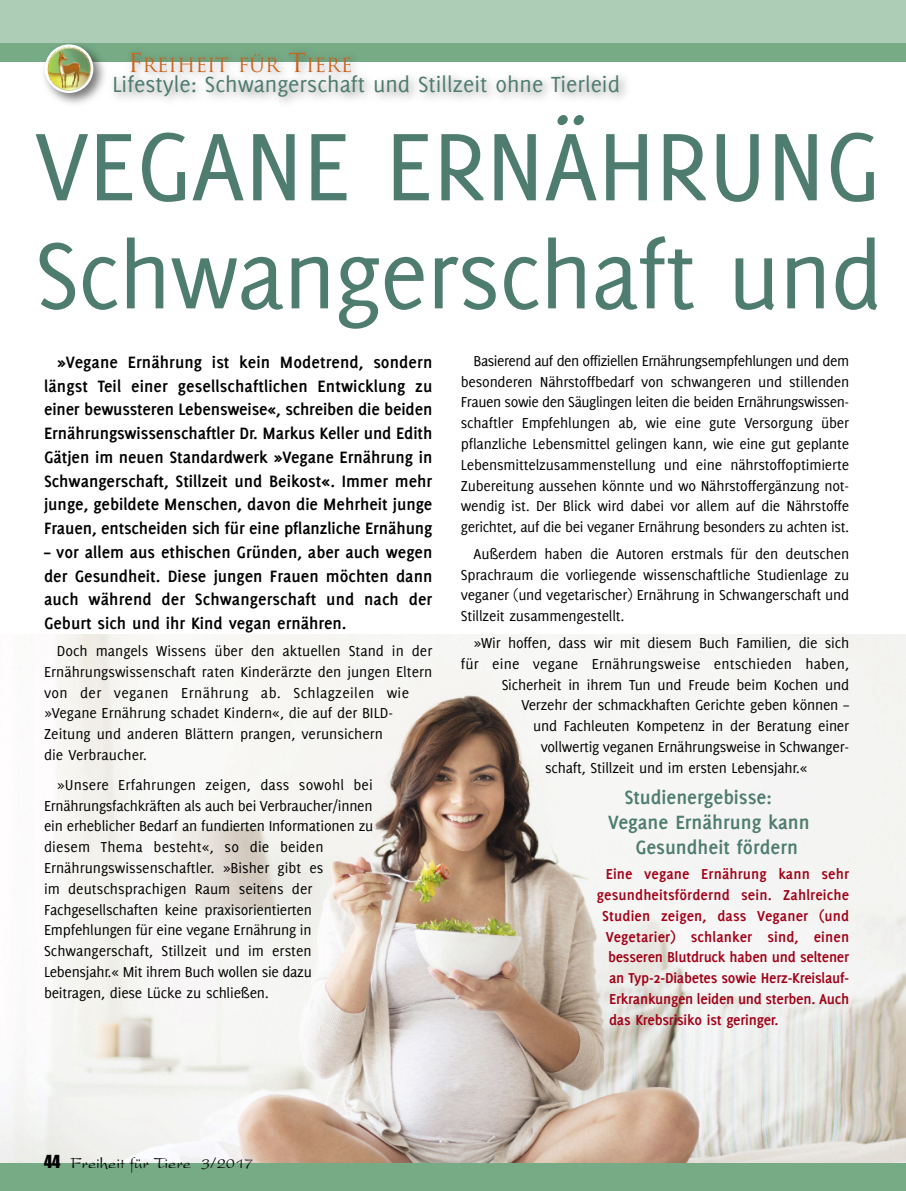
<style>
.page{position:relative;width:906px;height:1191px;background:#fff}
.page>*{position:absolute;margin:0;border:0;box-sizing:border-box;transform-origin:0 0}
.t1{font:105px "Delicious";color:#4e7c6f}
.t2{font:102px "Delicious";letter-spacing:-.015em;color:#4e7c6f}
.t3{font:24px "Delicious";color:#4e7c6f}
.t4{font:700 21px "Delicious";color:#4e7c6f}
.t5{font:19.2px "Trajan";color:#cb621a}
.t6{font:700 18px/23.7px "Delicious";letter-spacing:-.005em;color:#000;text-align:justify}
.t7{font:16.5px "President Plain";color:#000}
.t8{font:15.75px/20.9px "Delicious";letter-spacing:-.015em;color:#000;text-align:justify}
.t9{font:700 15.75px "Delicious";letter-spacing:-.015em;color:#a10016}
.t10{font:700 15.75px "Delicious";letter-spacing:.01em;color:#a10016}
.t11{font:15.75px "Delicious";letter-spacing:.01em;color:#000}
.s1{font-size:25.5px}
.s2{font-family:"Impact"}
</style>
<div class="page">
<img style="left:0;top:634px;width:905px;height:529px">
<div style="left:0;top:0;width:906px;height:44px;background:#adcdb6"></div>
<div style="left:0;top:43px;width:906px;height:18px;background:#76ab86"></div>
<div style="left:0;top:1163px;width:906px;height:28px;background:#76ab86"></div>
<svg style="left:45px;top:44px;width:21px;height:49px"></svg>
<img style="left:66px;top:41px;width:356px;height:64px">
<p class="t5" style="left:128px;top:54px;width:226px"><span class="s1">F</span>REIHEIT FÜR <span class="s1">T</span>IERE</p>
<h3 class="t3" style="left:112px;top:75px;width:509px">Lifestyle: Schwangerschaft und Stillzeit ohne Tierleid</h3>
<h1 class="t1" style="left:35px;top:127px;width:846px">VEGANE ERNÄHRUNG</h1>
<h2 class="t2" style="left:35px;top:237px;width:849px">Schwangerschaft und</h2>
<p class="t6" style="left:44px;top:351px;width:390px;text-indent:13px">»Vegane Ernährung ist kein Modetrend, sondern längst Teil einer gesellschaftlichen Entwicklung zu einer bewussteren Lebensweise«, schreiben die beiden Ernährungswissenschaftler Dr. Markus Keller und Edith Gätjen im neuen Standardwerk »Vegane Ernährung in Schwangerschaft, Stillzeit und Beikost«. Immer mehr junge, gebildete Menschen, davon die Mehrheit junge Frauen, entscheiden sich für eine pflanzliche Ernähung</p>
<p class="t6" style="left:44px;top:541px;width:390px">– vor allem aus ethischen Gründen, aber auch wegen der Gesundheit. Diese jungen Frauen möchten dann auch während der Schwangerschaft und nach der Geburt sich und ihr Kind vegan ernähren.</p>
<p class="t8" style="left:44px;top:641px;width:390px;text-align:left;text-indent:13px">Doch mangels Wissens über den aktuellen Stand in der Ernährungswissenschaft raten Kinderärzte den jungen Eltern von der veganen Ernährung ab. Schlagzeilen wie »Vegane Ernährung schadet Kindern«, die auf der BILD-Zeitung und anderen Blättern prangen, verunsichern<br>die Verbraucher.</p>
<p class="t8" style="left:44px;top:775px;width:331px;text-align:left;text-indent:13px">»Unsere Erfahrungen zeigen, dass sowohl bei Ernährungsfachkräften als auch bei Verbraucher/innen ein erheblicher Bedarf an fundierten Informationen zu diesem Thema besteht«, so die beiden Ernährungswissenschaftler. »Bisher gibt es<br>im deutschsprachigen Raum seitens der Fachgesellschaften keine praxisorientierten Empfehlungen für eine vegane Ernährung in Schwangerschaft, Stillzeit und im ersten Lebensjahr.« Mit ihrem Buch wollen sie dazu beitragen, diese Lücke zu schließen.</p>
<p class="t8" style="left:461px;top:351px;width:390px;text-indent:13px">Basierend auf den offiziellen Ernährungsempfehlungen und dem besonderen Nährstoffbedarf von schwangeren und stillenden Frauen sowie den Säuglingen leiten die beiden Ernährungswissen&shy;schaftler Empfehlungen ab, wie eine gute Versorgung über pflanzliche Lebensmittel gelingen kann, wie eine gut geplante Lebensmittelzusammenstellung und eine nährstoffoptimierte Zubereitung aussehen könnte und wo Nährstoffergänzung not&shy;wendig ist. Der Blick wird dabei vor allem auf die Nährstoffe gerichtet, auf die bei veganer Ernährung besonders zu achten ist.</p>
<p class="t8" style="left:461px;top:544px;width:390px;text-indent:13px">Außerdem haben die Autoren erstmals für den deutschen Sprachraum die vorliegende wissenschaftliche Studienlage zu veganer (und vegetarischer) Ernährung in Schwangerschaft und Stillzeit zusammengestellt.</p>
<p class="t8" style="left:473px;top:633px;width:377px">»Wir hoffen, dass wir mit diesem Buch Familien, die sich</p>
<p class="t11" style="left:461px;top:658px;width:390px">für eine vegane Ernährungsweise entschieden haben,</p>
<p class="t8" style="left:502px;top:675px;width:349px">Sicherheit in ihrem Tun und Freude beim Kochen und</p>
<p class="t8" style="left:521px;top:696px;width:329px">Verzehr der schmackhaften Gerichte geben können –</p>
<p class="t8" style="left:533px;top:716px;width:317px">und Fachleuten Kompetenz in der Beratung einer</p>
<p class="t8" style="left:540px;top:737px;width:310px">vollwertig veganen Ernährungsweise in Schwanger-</p>
<p class="t8" style="left:545px;top:758px;width:264px">schaft, Stillzeit und im ersten Lebensjahr.«</p>
<h3 class="t4" style="left:624px;top:789px;width:149px">Studienergebisse:</h3>
<h3 class="t4" style="left:608px;top:814px;width:203px">Vegane Ernährung kann</h3>
<h3 class="t4" style="left:635px;top:839px;width:164px">Gesundheit fördern</h3>
<p class="t10" style="left:606px;top:868px;width:245px">Eine vegane Ernährung kann sehr</p>
<p class="t10" style="left:597px;top:889px;width:254px">gesundheitsfördernd sein. Zahlreiche</p>
<p class="t10" style="left:602px;top:909px;width:248px">Studien zeigen, dass Veganer (und</p>
<p class="t10" style="left:606px;top:930px;width:245px">Vegetarier) schlanker sind, einen</p>
<p class="t9" style="left:608px;top:951px;width:243px">besseren Blutdruck haben und seltener</p>
<p class="t9" style="left:609px;top:972px;width:242px">an Typ-2-Diabetes sowie Herz-Kreislauf-</p>
<p class="t9" style="left:609px;top:993px;width:241px">Erkrankungen leiden und sterben. Auch</p>
<p class="t9" style="left:609px;top:1013px;width:171px">das Krebsrisiko ist geringer.</p>
<p class="t7" style="left:44px;top:1157px;width:211px"><span class="s2">44</span> Freiheit für Tiere 3/2017</p>
</div>
